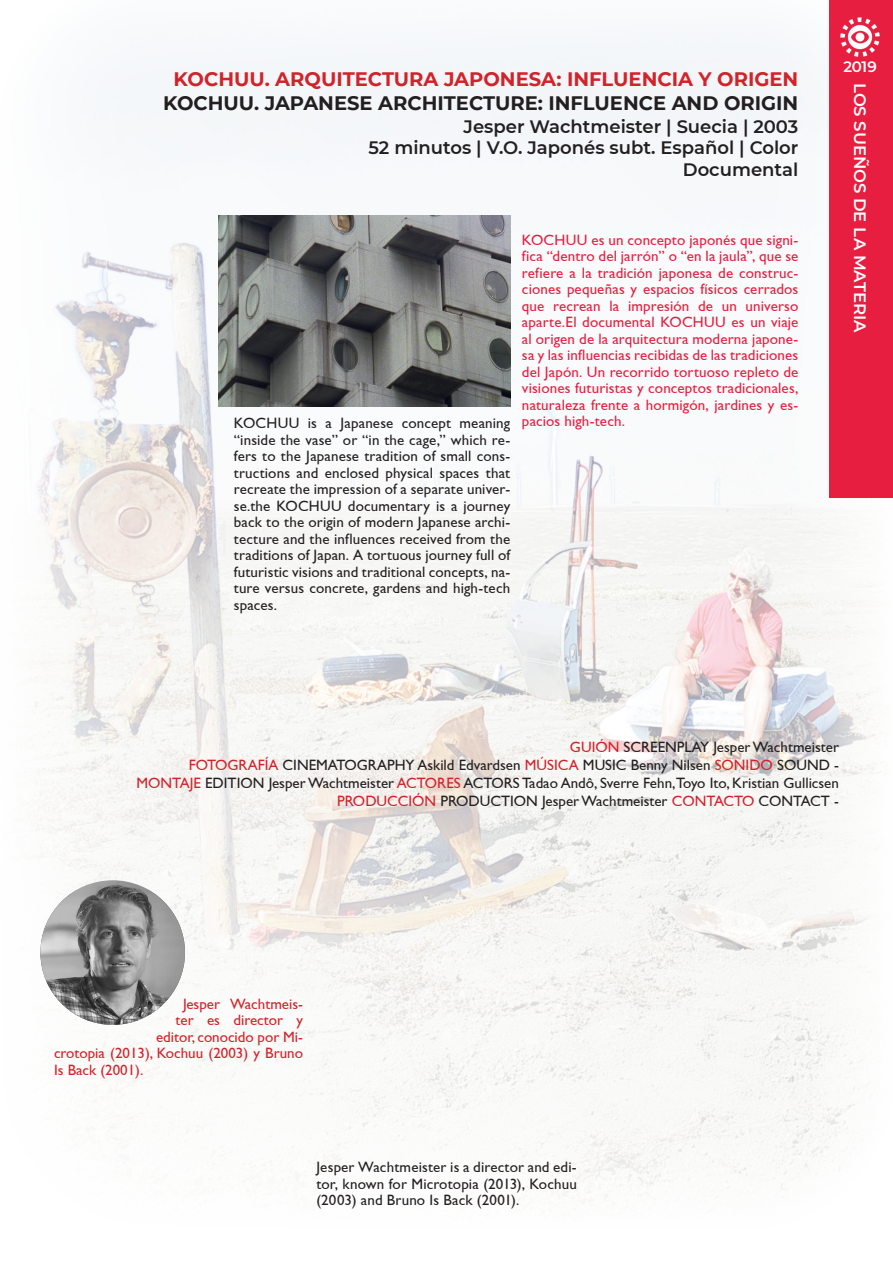
<style>
.page{position:relative;width:893px;height:1263px;background:#fff}
.page>*{position:absolute;margin:0;border:0;box-sizing:border-box;transform-origin:0 0}
.t1{font:700 19.5px "Montserrat";color:#231f20}
.t2{font:700 19.5px "Montserrat";color:#d1232a}
.t3{font:600 18px "Montserrat";color:#231f20}
.t4{font:600 16.5px "Montserrat";color:#fff}
.t5{font:15px/16.5px "Gill Sans";color:#231f20;text-align:justify}
.t6{font:15px/16.5px "Gill Sans";letter-spacing:.01em;color:#e71e3f;text-align:justify}
.t7{font:15px "Gill Sans";color:#d1232a}
.t8{font:600 15px "Montserrat";color:#fff}
.s1{color:#d1232a}
</style>
<div class="page">
<img style="left:35px;top:35px;width:858px;height:1163px">
<div style="left:829px;top:0;width:64px;height:497px;background:#e71e3f"></div>
<img style="left:840px;top:17px;width:40px;height:40px">
<div style="left:40px;top:882px;width:145px;height:143px;background:#fbfbfb"></div>
<img style="left:40px;top:880px;width:145px;height:145px;border-radius:72px">
<img style="left:219px;top:216px;width:291px;height:190px">
<p class="t2" style="left:174px;top:65px;width:626px">KOCHUU. ARQUITECTURA JAPONESA: INFLUENCIA Y ORIGEN</p>
<p class="t1" style="left:163px;top:89px;width:637px">KOCHUU. JAPANESE ARCHITECTURE: INFLUENCE AND ORIGIN</p>
<p class="t3" style="left:463px;top:114px;width:336px">Jesper Wachtmeister | Suecia | 2003</p>
<p class="t3" style="left:368px;top:135px;width:431px">52 minutos | V.O. Japonés subt. Español | Color</p>
<p class="t3" style="left:683px;top:157px;width:117px">Documental</p>
<p class="t5" style="left:234px;top:415px;width:278px">KOCHUU is a Japanese concept meaning “inside the vase” or “in the cage,” which re&shy;fers to the Japanese tradition of small cons&shy;tructions and enclosed physical spaces that recreate the impression of a separate univer&shy;se.the KOCHUU documentary is a journey back to the origin of modern Japanese archi&shy;tecture and the influences received from the traditions of Japan. A tortuous journey full of futuristic visions and traditional concepts, na&shy;ture versus concrete, gardens and high-tech spaces.</p>
<p class="t6" style="left:522px;top:231px;width:278px">KOCHUU es un concepto japonés que signi&shy;fica “dentro del jarrón” o “en la jaula”, que se refiere a la tradición japonesa de construc&shy;ciones pequeñas y espacios físicos cerrados que recrean la impresión de un universo aparte.El documental KOCHUU es un viaje al origen de la arquitectura moderna japone&shy;sa y las influencias recibidas de las tradiciones del Japón. Un recorrido tortuoso repleto de visiones futuristas y conceptos tradicionales, naturaleza frente a hormigón, jardines y es&shy;pacios high-tech.</p>
<p class="t8" style="left:843px;top:56px;width:35px">2019</p>
<p class="t4" style="left:872px;top:83px;width:251px;rotate:90deg">LOS SUEÑOS DE LA MATERIA</p>
<p class="t5" style="left:570px;top:738px;width:271px"><span class="s1">GUIÓN</span> SCREENPLAY Jesper Wachtmeister</p>
<p class="t5" style="left:189px;top:756px;width:652px"><span class="s1">FOTOGRAFÍA</span> CINEMATOGRAPHY Askild Edvardsen <span class="s1">MÚSICA</span> MUSIC Benny Nilsen <span class="s1">SONIDO</span> SOUND -</p>
<p class="t5" style="left:136px;top:774px;width:704px"><span class="s1">MONTAJE</span> EDITION Jesper Wachtmeister <span class="s1">ACTORES</span> ACTORS Tadao Andô, Sverre Fehn,Toyo Ito, Kristian Gullicsen</p>
<p class="t5" style="left:337px;top:792px;width:503px"><span class="s1">PRODUCCIÓN</span> PRODUCTION Jesper Wachtmeister <span class="s1">CONTACTO</span> CONTACT -</p>
<p class="t7" style="left:183px;top:995px;width:121px">Jesper Wachtmeis-</p>
<p class="t7" style="left:176px;top:1012px;width:129px">ter es director y</p>
<p class="t7" style="left:156px;top:1028px;width:148px">editor, conocido por Mi-</p>
<p class="t7" style="left:54px;top:1045px;width:250px">crotopia (2013), Kochuu (2003) y Bruno</p>
<p class="t7" style="left:54px;top:1061px;width:91px">Is Back (2001).</p>
<p class="t5" style="left:316px;top:1159px;width:262px">Jesper Wachtmeister is a director and edi&shy;tor, known for Microtopia (2013), Kochuu (2003) and Bruno Is Back (2001).</p>
</div>
